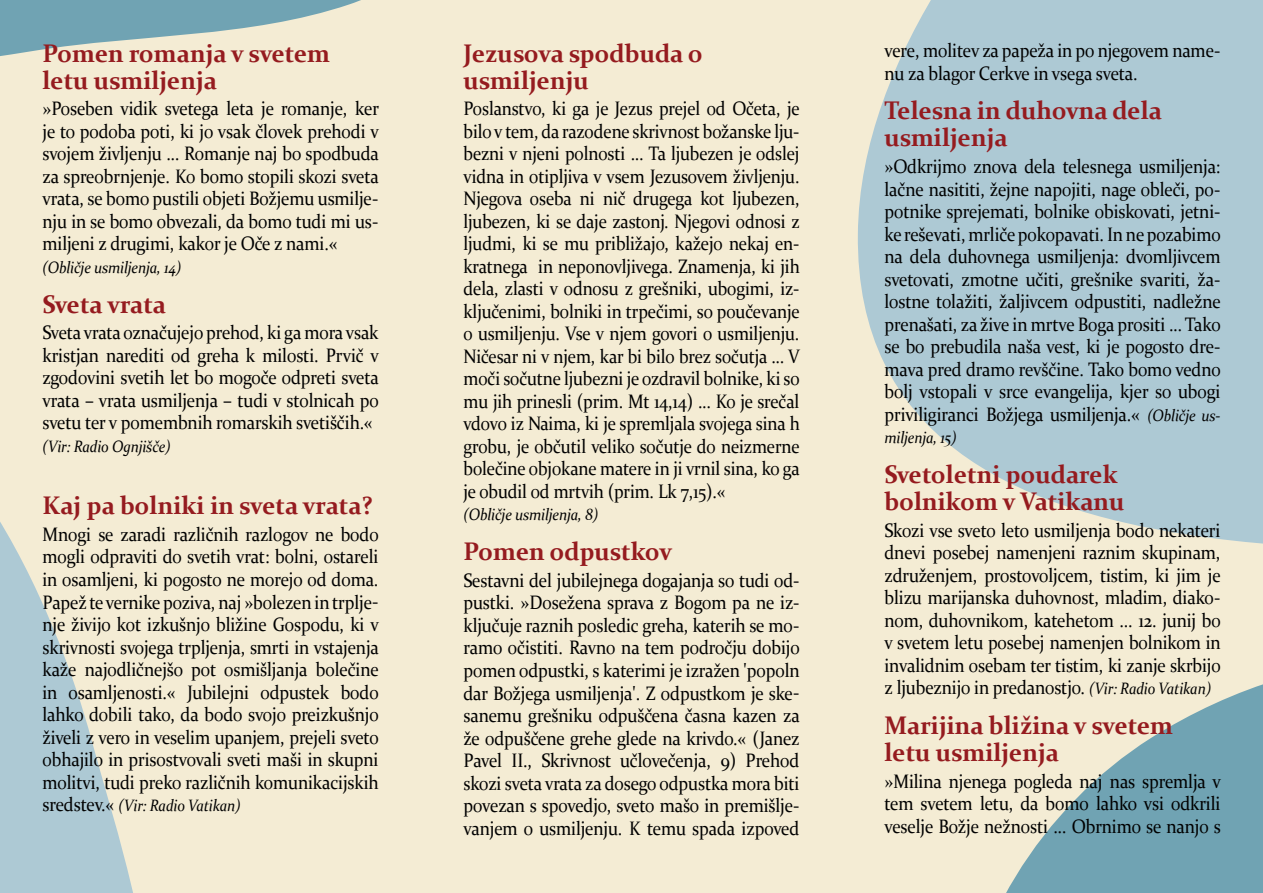
<style>
.page{position:relative;width:1263px;height:893px;background:#f4ecd4}
.page>*{position:absolute;margin:0;border:0;box-sizing:border-box;transform-origin:0 0}
.t1{font:700 25.5px/27px "Constantia";color:#951b1f;scale:.96 1}
.t2{font:19.5px/22.5px "Constantia";letter-spacing:-.01em;color:#000;text-align:justify;scale:.9 1}
.t3{font:19.5px/22.5px "Constantia";letter-spacing:-.01em;color:#000;text-align:justify;scale:.89 1}
.t4{font:italic 16.5px "Constantia";letter-spacing:-.01em;color:#000;scale:.89 1}
.s1{font-style:normal;font-size:19.5px}
.s2{font-style:italic;font-size:16.5px}
</style>
<div class="page">
<svg style="left:857px;top:0;width:406px;height:544px;background:#b7cdd4"></svg>
<svg style="left:1006px;top:684px;width:257px;height:209px;fill:#70a3b3"></svg>
<svg style="left:0;top:522px;width:133px;height:371px;fill:#adc9d4"></svg>
<svg style="left:0;top:0;width:361px;height:56px"></svg>
<h1 class="t1" style="left:43px;top:38px;width:301px">Pomen romanja v svetem letu usmiljenja</h1>
<p class="t2" style="left:43px;top:97px;width:375px">»Poseben vidik svetega leta je romanje, ker je to podoba poti, ki jo vsak človek prehodi v svojem življenju … Romanje naj bo spodbuda za spreobrnjenje. Ko bomo stopili skozi sveta vrata, se bomo pustili objeti Božjemu usmilje&shy;nju in se bomo obvezali, da bomo tudi mi us&shy;miljeni z drugimi, kakor je Oče z nami.«</p>
<p class="t4" style="left:43px;top:256px;width:158px">(Obličje usmiljenja, 14)</p>
<h1 class="t1" style="left:43px;top:289px;width:130px">Sveta vrata</h1>
<p class="t2" style="left:43px;top:321px;width:375px">Sveta vrata označujejo prehod, ki ga mora vsak kristjan narediti od greha k milosti. Prvič v zgodovini svetih let bo mogoče odpreti sveta vrata – vrata usmiljenja – tudi v stolnicah po svetu ter v pomembnih romarskih svetiščih.«</p>
<p class="t4" style="left:43px;top:435px;width:145px">(Vir: Radio Ognjišče)</p>
<h1 class="t1" style="left:43px;top:491px;width:345px">Kaj pa bolniki in sveta vrata?</h1>
<p class="t2" style="left:43px;top:522px;width:375px">Mnogi se zaradi različnih razlogov ne bodo mogli odpraviti do svetih vrat: bolni, ostareli in osamljeni, ki pogosto ne morejo od doma.<br>Papež te vernike poziva, naj »bolezen in trplje&shy;nje živijo kot izkušnjo bližine Gospodu, ki v skrivnosti svojega trpljenja, smrti in vstajenja kaže najodličnejšo pot osmišljanja bolečine in osamljenosti.« Jubilejni odpustek bodo lahko dobili tako, da bodo svojo preizkušnjo živeli z vero in veselim upanjem, prejeli sveto obhajilo in prisostvovali sveti maši in skupni molitvi, tudi preko različnih komunikacijskih</p>
<p class="t4" style="left:43px;top:794px;width:224px"><span class="s1">sredstev.«</span> (Vir: Radio Vatikan)</p>
<h1 class="t1" style="left:463px;top:38px;width:251px">Jezusova spodbuda o usmiljenju</h1>
<p class="t3" style="left:463px;top:97px;width:379px">Poslanstvo, ki ga je Jezus prejel od Očeta, je bilo v tem, da razodene skrivnost božanske lju&shy;bezni v njeni polnosti … Ta ljubezen je odslej vidna in otipljiva v vsem Jezusovem življenju.<br>Njegova oseba ni nič drugega kot ljubezen, ljubezen, ki se daje zastonj. Njegovi odnosi z ljudmi, ki se mu približajo, kažejo nekaj en&shy;kratnega in neponovljivega. Znamenja, ki jih dela, zlasti v odnosu z grešniki, ubogimi, iz&shy;ključenimi, bolniki in trpečimi, so poučevanje o usmiljenju. Vse v njem govori o usmiljenju.<br>Ničesar ni v njem, kar bi bilo brez sočutja … V moči sočutne ljubezni je ozdravil bolnike, ki so mu jih prinesli (prim. Mt 14,14) … Ko je srečal vdovo iz Naima, ki je spremljala svojega sina h grobu, je občutil veliko sočutje do neizmerne bolečine objokane matere in ji vrnil sina, ko ga je obudil od mrtvih (prim. Lk 7,15).«</p>
<p class="t4" style="left:463px;top:504px;width:153px">(Obličje usmiljenja, 8)</p>
<h1 class="t1" style="left:463px;top:537px;width:219px">Pomen odpustkov</h1>
<p class="t2" style="left:463px;top:568px;width:375px">Sestavni del jubilejnega dogajanja so tudi od&shy;pustki. »Dosežena sprava z Bogom pa ne iz&shy;ključuje raznih posledic greha, katerih se mo&shy;ramo očistiti. Ravno na tem področju dobijo pomen odpustki, s katerimi je izražen 'popoln dar Božjega usmiljenja'. Z odpustkom je ske&shy;sanemu grešniku odpuščena časna kazen za že odpuščene grehe glede na krivdo.« (Janez Pavel II., Skrivnost učlovečenja, 9) Prehod skozi sveta vrata za dosego odpustka mora biti povezan s spovedjo, sveto mašo in premišlje&shy;vanjem o usmiljenju. K temu spada izpoved</p>
<p class="t2" style="left:884px;top:38px;width:375px">vere, molitev za papeža in po njegovem name&shy;nu za blagor Cerkve in vsega sveta.</p>
<h1 class="t1" style="left:884px;top:96px;width:290px">Telesna in duhovna dela usmiljenja</h1>
<p class="t2" style="left:884px;top:154px;width:375px">»Odkrijmo znova dela telesnega usmiljenja: lačne nasititi, žejne napojiti, nage obleči, po&shy;potnike sprejemati, bolnike obiskovati, jetni&shy;ke reševati, mrliče pokopavati. In ne pozabimo na dela duhovnega usmiljenja: dvomljivcem svetovati, zmotne učiti, grešnike svariti, ža&shy;lostne tolažiti, žaljivcem odpustiti, nadležne prenašati, za žive in mrtve Boga prositi … Tako se bo prebudila naša vest, ki je pogosto dre&shy;mava pred dramo revščine. Tako bomo vedno bolj vstopali v srce evangelija, kjer so ubogi priviligiranci Božjega usmiljenja.« <span class="s2">(Obličje us-</span></p>
<p class="t4" style="left:884px;top:426px;width:83px">miljenja, 15)</p>
<h1 class="t1" style="left:884px;top:459px;width:251px">Svetoletni poudarek bolnikom v Vatikanu</h1>
<p class="t2" style="left:884px;top:518px;width:375px">Skozi vse sveto leto usmiljenja bodo nekateri dnevi posebej namenjeni raznim skupinam, združenjem, prostovoljcem, tistim, ki jim je blizu marijanska duhovnost, mladim, diako&shy;nom, duhovnikom, katehetom ... 12. junij bo v svetem letu posebej namenjen bolnikom in invalidnim osebam ter tistim, ki zanje skrbijo z ljubeznijo in predanostjo. <span class="s2">(Vir: Radio Vatikan)</span></p>
<h1 class="t1" style="left:884px;top:711px;width:302px">Marijina bližina v svetem letu usmiljenja</h1>
<p class="t2" style="left:884px;top:769px;width:375px">»Milina njenega pogleda naj nas spremlja v tem svetem letu, da bomo lahko vsi odkrili veselje Božje nežnosti … Obrnimo se nanjo s</p>
</div>
